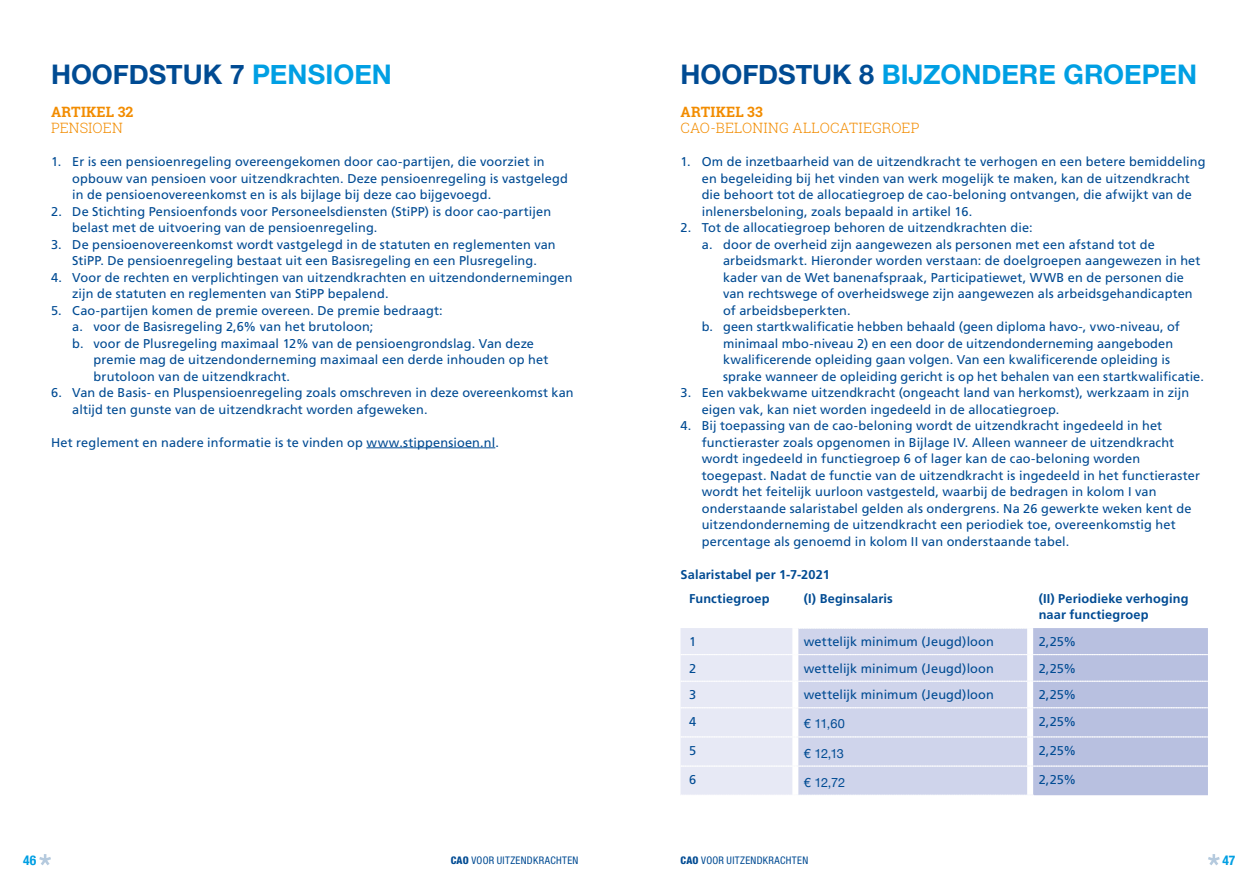
<style>
.page{position:relative;width:1259px;height:893px;background:#fff}
.page>*{position:absolute;margin:0;border:0;box-sizing:border-box;transform-origin:0 0}
.t1{font:700 27px "Helvetica Neue";color:#009fe3}
.t2{font:700 27px "Helvetica Neue";color:#004b93}
.t3{font:300 14.25px "Roboto Slab";letter-spacing:.005em;color:#f28c00}
.t4{font:700 14.25px "Roboto Slab";letter-spacing:.015em;color:#f28c00}
.t5{font:700 condensed 13.5px "Helvetica Neue";color:#009fe3}
.t6{font:12.75px/16.5px "Frutiger LT Std";letter-spacing:.01em;color:#004b93}
.t7{font:700 12.75px/24.2px "Frutiger LT Std";letter-spacing:.01em;color:#004b93}
.t8{font:12.75px "Helvetica Neue";letter-spacing:-.045em;color:#004b93}
.t9{font:condensed 10.5px "Helvetica Neue LT Pro";letter-spacing:.03em;color:#004b93}
.s1{color:#009fe3}
.s2{color:#004b93}
.s3{font-weight:800}
</style>
<div class="page">
<svg style="left:1208px;top:854px;width:11px;height:11px"></svg>
<svg style="left:39px;top:854px;width:12px;height:11px"></svg>
<svg style="left:680px;top:628px;width:528px;height:168px;background:#d2d7ec"></svg>
<hr style="left:366px;top:447px;width:129px;height:1px;background:#004b93">
<h1 class="t2" style="left:51px;top:53px;width:342px">HOOFDSTUK 7 <span class="s1">PENSIOEN</span></h1>
<p class="t4" style="left:51px;top:102px;width:84px">ARTIKEL 32</p>
<p class="t3" style="left:51px;top:118px;width:73px">PENSIOEN</p>
<p class="t6" style="left:72px;top:153px;width:497px;text-indent:-21px">1. Er is een pensioenregeling overeengekomen door cao-partijen, die voorziet in opbouw van pensioen voor uitzendkrachten. Deze pensioenregeling is vastgelegd in de pensioenovereenkomst en is als bijlage bij deze cao bijgevoegd.</p>
<p class="t6" style="left:72px;top:203px;width:480px;text-indent:-21px">2. De Stichting Pensioenfonds voor Personeelsdiensten (StiPP) is door cao-partijen belast met de uitvoering van de pensioenregeling.</p>
<p class="t6" style="left:51px;top:236px;width:506px;text-align:center">3. De pensioenovereenkomst wordt vastgelegd in de statuten en reglementen van<br>StiPP. De pensioenregeling bestaat uit een Basisregeling en een Plusregeling.</p>
<p class="t6" style="left:72px;top:269px;width:502px;text-indent:-21px">4. Voor de rechten en verplichtingen van uitzendkrachten en uitzendondernemingen zijn de statuten en reglementen van StiPP bepalend.</p>
<p class="t6" style="left:51px;top:302px;width:393px">5. Cao-partijen komen de premie overeen. De premie bedraagt:</p>
<p class="t6" style="left:72px;top:318px;width:302px">a. voor de Basisregeling 2,6% van het brutoloon;</p>
<p class="t6" style="left:72px;top:335px;width:463px">b. voor de Plusregeling maximaal 12% van de pensioengrondslag. Van deze</p>
<p class="t6" style="left:94px;top:351px;width:456px">premie mag de uitzendonderneming maximaal een derde inhouden op het</p>
<p class="t6" style="left:94px;top:368px;width:198px">brutoloon van de uitzendkracht.</p>
<p class="t6" style="left:72px;top:384px;width:503px;text-indent:-21px">6. Van de Basis- en Pluspensioenregeling zoals omschreven in deze overeenkomst kan altijd ten gunste van de uitzendkracht worden afgeweken.</p>
<p class="t6" style="left:51px;top:434px;width:449px">Het reglement en nadere informatie is te vinden op www.stippensioen.nl.</p>
<h1 class="t1" style="left:680px;top:53px;width:518px"><span class="s2">HOOFDSTUK 8</span> BIJZONDERE GROEPEN</h1>
<p class="t4" style="left:680px;top:102px;width:84px">ARTIKEL 33</p>
<p class="t3" style="left:680px;top:118px;width:241px">CAO-BELONING ALLOCATIEGROEP</p>
<p class="t6" style="left:702px;top:153px;width:505px;text-indent:-21px">1. Om de inzetbaarheid van de uitzendkracht te verhogen en een betere bemiddeling en begeleiding bij het vinden van werk mogelijk te maken, kan de uitzendkracht die behoort tot de allocatiegroep de cao-beloning ontvangen, die afwijkt van de inlenersbeloning, zoals bepaald in artikel 16.</p>
<p class="t6" style="left:680px;top:219px;width:353px">2. Tot de allocatiegroep behoren de uitzendkrachten die:</p>
<p class="t6" style="left:702px;top:236px;width:454px">a. door de overheid zijn aangewezen als personen met een afstand tot de</p>
<p class="t6" style="left:723px;top:252px;width:479px">arbeidsmarkt. Hieronder worden verstaan: de doelgroepen aangewezen in het</p>
<p class="t6" style="left:723px;top:269px;width:462px">kader van de Wet banenafspraak, Participatiewet, WWB en de personen die</p>
<p class="t6" style="left:723px;top:285px;width:471px">van rechtswege of overheidswege zijn aangewezen als arbeidsgehandicapten</p>
<p class="t6" style="left:723px;top:302px;width:129px">of arbeidsbeperkten.</p>
<p class="t6" style="left:702px;top:318px;width:479px">b. geen startkwalificatie hebben behaald (geen diploma havo-, vwo-niveau, of</p>
<p class="t6" style="left:723px;top:335px;width:452px">minimaal mbo-niveau 2) en een door de uitzendonderneming aangeboden</p>
<p class="t6" style="left:723px;top:351px;width:448px">kwalificerende opleiding gaan volgen. Van een kwalificerende opleiding is</p>
<p class="t6" style="left:723px;top:368px;width:482px">sprake wanneer de opleiding gericht is op het behalen van een startkwalificatie.</p>
<p class="t6" style="left:702px;top:384px;width:489px;text-indent:-21px">3. Een vakbekwame uitzendkracht (ongeacht land van herkomst), werkzaam in zijn eigen vak, kan niet worden ingedeeld in de allocatiegroep.</p>
<p class="t6" style="left:702px;top:417px;width:500px;text-indent:-21px">4. Bij toepassing van de cao-beloning wordt de uitzendkracht ingedeeld in het functieraster zoals opgenomen in Bijlage IV. Alleen wanneer de uitzendkracht wordt ingedeeld in functiegroep 6 of lager kan de cao-beloning worden toegepast. Nadat de functie van de uitzendkracht is ingedeeld in het functieraster wordt het feitelijk uurloon vastgesteld, waarbij de bedragen in kolom I van onderstaande salaristabel gelden als ondergrens. Na 26 gewerkte weken kent de uitzendonderneming de uitzendkracht een periodiek toe, overeenkomstig het percentage als genoemd in kolom II van onderstaande tabel.</p>
<p class="t7" style="left:689px;top:562px;width:142px;text-indent:-8px">Salaristabel per 1-7-2021<br>Functiegroep</p>
<p class="t7" style="left:804px;top:586px;width:91px">(I) Beginsalaris</p>
<p class="t7" style="left:1038px;top:590px;width:151px;line-height:16.5px">(II) Periodieke verhoging naar functiegroep</p>
<p class="t6" style="left:689px;top:633px;width:9px">1</p>
<p class="t6" style="left:804px;top:633px;width:192px">wettelijk minimum (Jeugd)loon</p>
<p class="t6" style="left:1038px;top:633px;width:39px">2,25%</p>
<p class="t6" style="left:689px;top:660px;width:9px">2</p>
<p class="t6" style="left:804px;top:660px;width:192px">wettelijk minimum (Jeugd)loon</p>
<p class="t6" style="left:1038px;top:660px;width:39px">2,25%</p>
<p class="t6" style="left:689px;top:687px;width:9px">3</p>
<p class="t6" style="left:804px;top:687px;width:192px">wettelijk minimum (Jeugd)loon</p>
<p class="t6" style="left:1038px;top:687px;width:39px">2,25%</p>
<p class="t6" style="left:689px;top:713px;width:9px">4</p>
<p class="t8" style="left:804px;top:715px;width:43px">€ 11,60</p>
<p class="t6" style="left:1038px;top:713px;width:39px">2,25%</p>
<p class="t6" style="left:689px;top:742px;width:9px">5</p>
<p class="t8" style="left:804px;top:744px;width:42px">€ 12,13</p>
<p class="t6" style="left:1038px;top:742px;width:39px">2,25%</p>
<p class="t6" style="left:689px;top:771px;width:9px">6</p>
<p class="t8" style="left:804px;top:773px;width:43px">€ 12,72</p>
<p class="t6" style="left:1038px;top:771px;width:39px">2,25%</p>
<p class="t5" style="left:23px;top:849px;width:15px">46</p>
<p class="t9" style="left:451px;top:854px;width:129px"><span class="s3">CAO</span> VOOR UITZENDKRACHTEN</p>
<p class="t9" style="left:680px;top:854px;width:129px"><span class="s3">CAO</span> VOOR UITZENDKRACHTEN</p>
<p class="t5" style="left:1222px;top:849px;width:14px">47</p>
</div>
